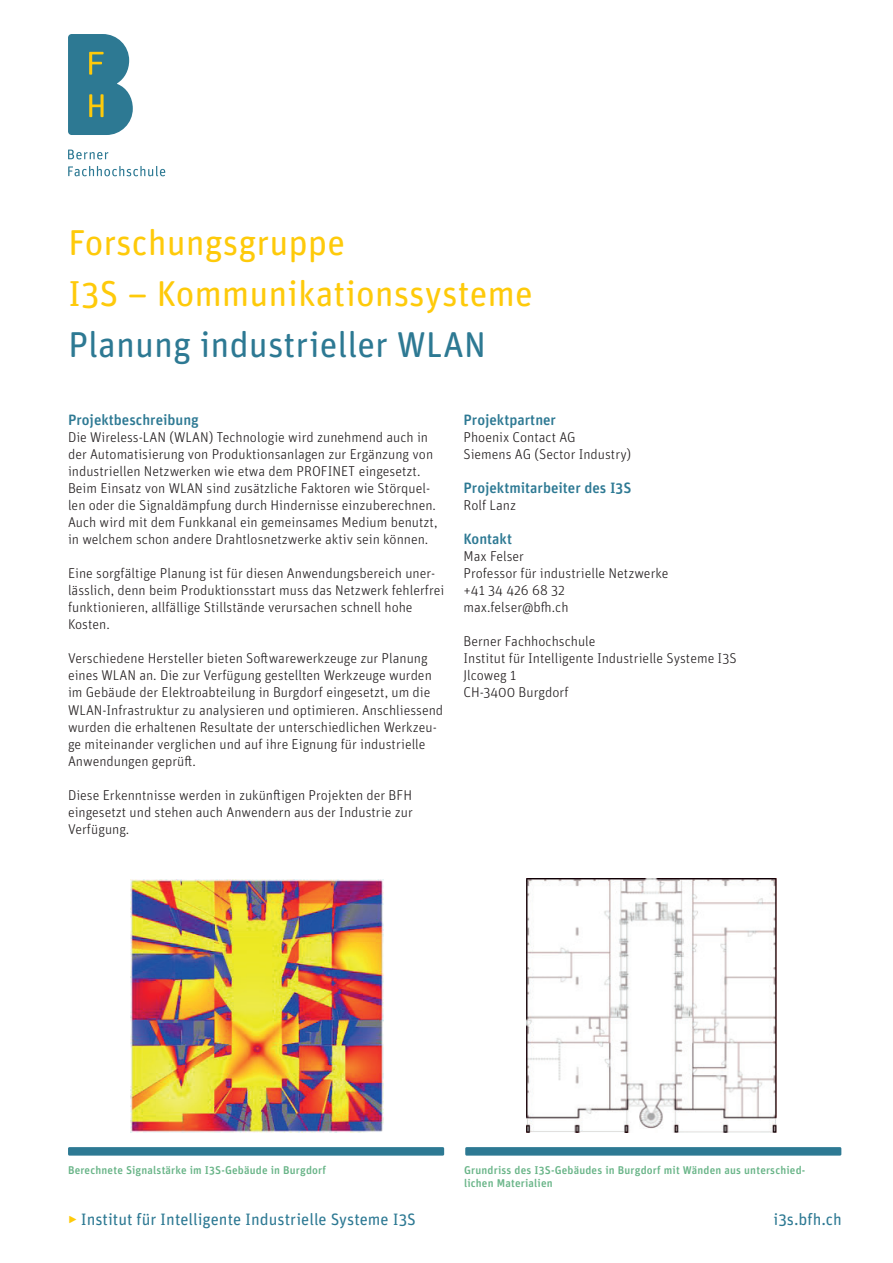
<style>
.page{position:relative;width:893px;height:1263px;background:#fff}
.page>*{position:absolute;margin:0;border:0;box-sizing:border-box;transform-origin:0 0}
.t1{font:36px/51px "Unit Rounded Pro";color:#feca0a}
.t2{font:36px "Unit Rounded Pro";color:#2d7993}
.t3{font:16.5px "Unit Rounded Pro";color:#2d7993}
.t4{font:500 15px "Unit Rounded Pro";color:#2d7993}
.t5{font:300 14.25px/17px "Unit Rounded Pro";color:#231f20}
.t6{font:500 11.25px/13.6px "Unit Rounded Pro";letter-spacing:.015em;color:#68b487}
.s1{font-weight:300;color:#feca0a}
</style>
<div class="page">
<svg style="left:68px;top:34px;width:65px;height:101px"></svg>
<svg style="left:68px;top:150px;width:40px;height:9px"></svg>
<svg style="left:68px;top:166px;width:97px;height:10px"></svg>
<div style="left:465px;top:1147px;width:376px;height:8px;background:#2d7993;border-radius:2px"></div>
<div style="left:68px;top:1147px;width:376px;height:8px;background:#2d7993;border-radius:2px"></div>
<img style="left:131px;top:880px;width:252px;height:252px">
<img style="left:526px;top:878px;width:250px;height:254px">
<h1 class="t1" style="left:68px;top:216px;width:466px">Forschungsgruppe<br>I3S – Kommunikationssysteme</h1>
<h1 class="t2" style="left:68px;top:320px;width:420px">Planung industrieller WLAN</h1>
<p class="t4" style="left:68px;top:409px;width:132px">Projektbeschreibung</p>
<p class="t5" style="left:68px;top:429px;width:371px">Die Wireless-LAN (WLAN) Technologie wird zunehmend auch in der Automatisierung von Produktionsanlagen zur Ergänzung von industriellen Netzwerken wie etwa dem PROFINET eingesetzt.<br>Beim Einsatz von WLAN sind zusätzliche Faktoren wie Störquel&shy;len oder die Signaldämpfung durch Hindernisse einzuberechnen.<br>Auch wird mit dem Funkkanal ein gemeinsames Medium benutzt, in welchem schon andere Drahtlosnetzwerke aktiv sein können.</p>
<p class="t5" style="left:68px;top:565px;width:378px">Eine sorgfältige Planung ist für diesen Anwendungsbereich uner&shy;lässlich, denn beim Produktionsstart muss das Netzwerk fehlerfrei funktionieren, allfällige Stillstände verursachen schnell hohe Kosten.</p>
<p class="t5" style="left:68px;top:650px;width:377px">Verschiedene Hersteller bieten Softwarewerkzeuge zur Planung eines WLAN an. Die zur Verfügung gestellten Werkzeuge wurden im Gebäude der Elektroabteilung in Burgdorf eingesetzt, um die WLAN-Infrastruktur zu analysieren und optimieren. Anschliessend wurden die erhaltenen Resultate der unterschiedlichen Werkzeu&shy;ge miteinander verglichen und auf ihre Eignung für industrielle Anwendungen geprüft.</p>
<p class="t5" style="left:68px;top:786px;width:346px;text-align:justify">Diese Erkenntnisse werden in zukünftigen Projekten der BFH eingesetzt und stehen auch Anwendern aus der Industrie zur Verfügung.</p>
<p class="t4" style="left:463px;top:409px;width:94px">Projektpartner</p>
<p class="t5" style="left:463px;top:429px;width:169px">Phoenix Contact AG<br>Siemens AG (Sector Industry)</p>
<p class="t4" style="left:463px;top:477px;width:169px">Projektmitarbeiter des I3S</p>
<p class="t5" style="left:463px;top:497px;width:54px">Rolf Lanz</p>
<p class="t4" style="left:463px;top:528px;width:50px">Kontakt</p>
<p class="t5" style="left:463px;top:548px;width:206px">Max Felser<br>Professor für industrielle Netzwerke +41 34 426 68 32 max.felser@bfh.ch</p>
<p class="t5" style="left:463px;top:633px;width:275px">Berner Fachhochschule<br>Institut für Intelligente Industrielle Systeme I3S<br>Jlcoweg 1<br>CH-3400 Burgdorf</p>
<p class="t6" style="left:68px;top:1162px;width:260px">Berechnete Signalstärke im I3S-Gebäude in Burgdorf</p>
<p class="t6" style="left:464px;top:1162px;width:343px">Grundriss des I3S-Gebäudes in Burgdorf mit Wänden aus unterschied&shy;lichen Materialien</p>
<p class="t3" style="left:68px;top:1207px;width:349px"><span class="s1">‣</span> Institut für Intelligente Industrielle Systeme I3S</p>
<p class="t3" style="left:773px;top:1207px;width:70px">i3s.bfh.ch</p>
</div>
